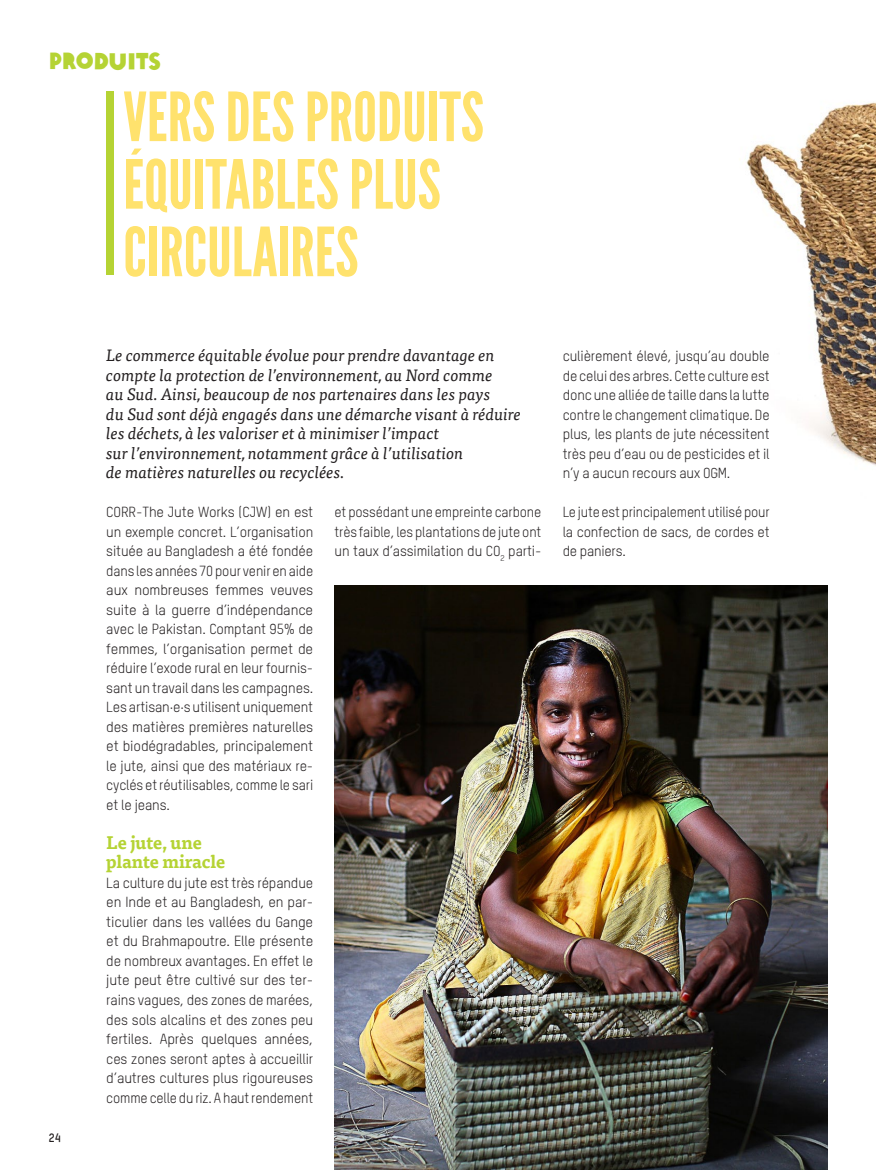
<style>
.page{position:relative;width:876px;height:1170px;background:#fff}
.page>*{position:absolute;margin:0;border:0;box-sizing:border-box;transform-origin:0 0}
.t1{font:67.5px/67.5px "League Gothic";color:#ffe26d}
.t2{font:22.5px "Oxfam Global Headline";color:#b5d334}
.t3{font:700 18px/19.5px "Tisa Pro";letter-spacing:-.01em;color:#b5d334}
.t4{font:italic 16.5px/19.5px "Tisa Pro";color:#231f20}
.t5{font:14.25px/19.5px "Oxfam TSTARPRO";letter-spacing:-.01em;color:#231f20;text-align:justify}
.t6{font:14.25px/19.5px "Oxfam TSTARPRO";letter-spacing:-.01em;color:#231f20;text-align:justify;scale:.96 1}
.t7{font:14.25px/19.5px "Oxfam TSTARPRO";letter-spacing:-.01em;color:#231f20;text-align:justify;scale:.95 1}
.t8{font:700 12px "Oxfam TSTARPRO";color:#231f20}
</style>
<div class="page">
<img style="left:334px;top:585px;width:493px;height:584px">
<div style="left:107px;top:91px;width:7px;height:184px;background:#b5d334"></div>
<img style="left:746px;top:102px;width:130px;height:364px">
<h2 class="t2" style="left:49px;top:42px;width:114px">PRODUITS</h2>
<h1 class="t1" style="left:123px;top:84px;width:362px">VERS DES PRODUITS<br>ÉQUITABLES PLUS<br>CIRCULAIRES</h1>
<p class="t8" style="left:49px;top:1129px;width:13px">24</p>
<p class="t4" style="left:106px;top:344px;width:416px">Le commerce équitable évolue pour prendre davantage en compte la protection de l’environnement, au Nord comme<br>au Sud. Ainsi, beaucoup de nos partenaires dans les pays<br>du Sud sont déjà engagés dans une démarche visant à réduire les déchets, à les valoriser et à minimiser l’impact<br>sur l’environnement, notamment grâce à l’utilisation<br>de matières naturelles ou recyclées.</p>
<p class="t5" style="left:106px;top:502px;width:208px">CORR-The Jute Works (CJW) en est un exemple concret. L’organisation située au Bangladesh a été fondée dans les années 70 pour venir en aide aux nombreuses femmes veuves suite à la guerre d’indépendance avec le Pakistan. Comptant 95% de femmes, l’organisation permet de réduire l’exode rural en leur fournis&shy;sant un travail dans les campagnes.<br>Les artisan·e·s utilisent uniquement des matières premières naturelles et biodégradables, principalement le jute, ainsi que des matériaux re&shy;cyclés et réutilisables, comme le sari et le jeans.</p>
<p class="t3" style="left:106px;top:831px;width:121px">Le jute, une plante miracle</p>
<p class="t5" style="left:106px;top:872px;width:208px">La culture du jute est très répandue en Inde et au Bangladesh, en par&shy;ticulier dans les vallées du Gange et du Brahmapoutre. Elle présente de nombreux avantages. En effet le jute peut être cultivé sur des ter&shy;rains vagues, des zones de marées, des sols alcalins et des zones peu fertiles. Après quelques années, ces zones seront aptes à accueillir d’autres cultures plus rigoureuses comme celle du riz. A haut rendement</p>
<p class="t6" style="left:334px;top:502px;width:217px">et possédant une empreinte carbone très faible, les plantations de jute ont un taux d’assimilation du CO<sub>2</sub> parti-</p>
<p class="t5" style="left:563px;top:346px;width:208px">culièrement élevé, jusqu’au double de celui des arbres. Cette culture est donc une alliée de taille dans la lutte contre le changement climatique. De plus, les plants de jute nécessitent très peu d’eau ou de pesticides et il n’y a aucun recours aux OGM.</p>
<p class="t7" style="left:563px;top:502px;width:219px">Le jute est principalement utilisé pour la confection de sacs, de cordes et de paniers.</p>
</div>
